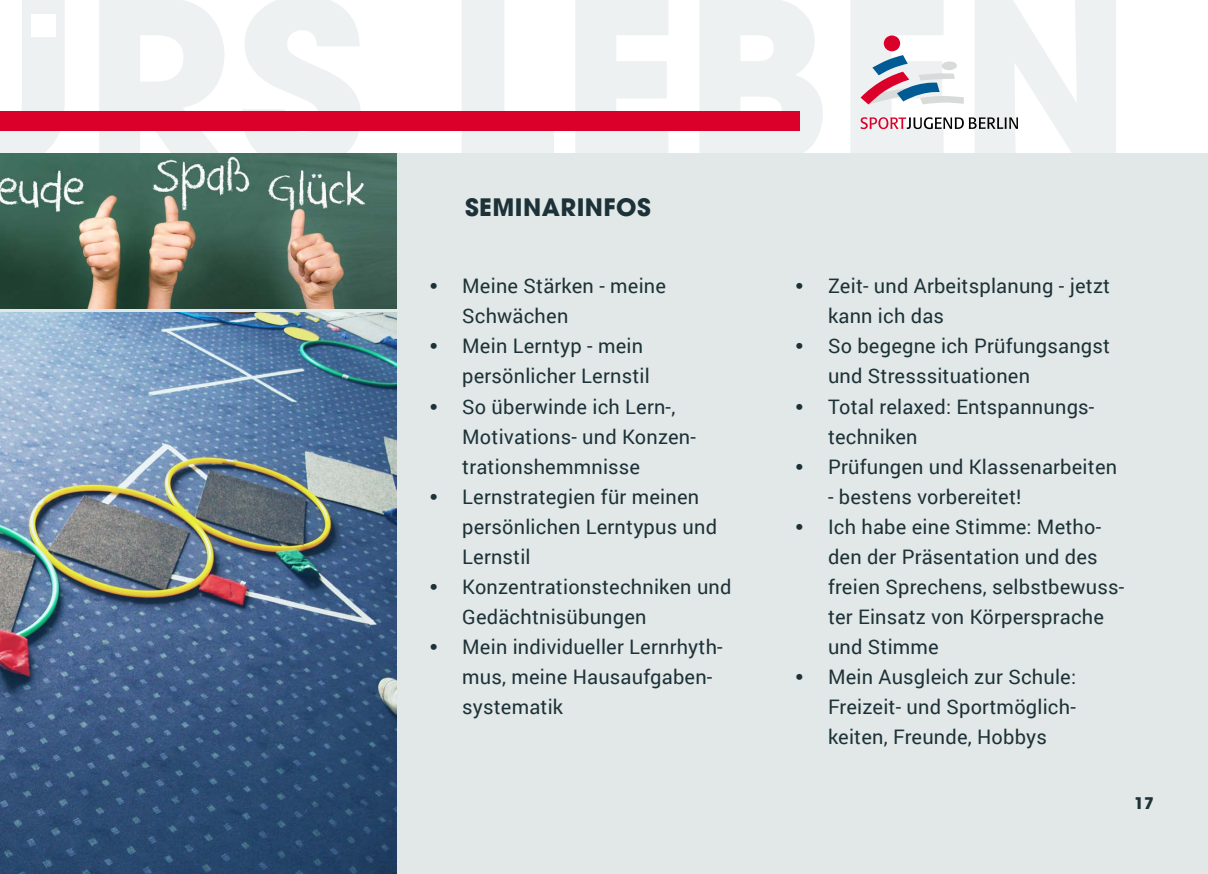
<style>
.page{position:relative;width:1208px;height:874px;background:#fff}
.page>*{position:absolute;margin:0;border:0;box-sizing:border-box;transform-origin:0 0}
.t1{font:700 24px "Avant Garde LT";letter-spacing:.02em;color:#1d3238}
.t2{font:20px/30px "Roboto";letter-spacing:.01em;color:#1d3238}
.t3{font:700 16px "Avant Garde LT";color:#1d3238}
.s1{font-family:"Colaborate";font-size:22px}
</style>
<div class="page">
<div style="left:883px;top:35px;width:17px;height:16px;background:#db0029;border-radius:50%"></div>
<svg style="left:860px;top:55px;width:103px;height:49px"></svg>
<svg style="left:860px;top:117px;width:158px;height:12px"></svg>
<div style="left:0;top:153px;width:1208px;height:720px;background:#e2e8e8"></div>
<div style="left:0;top:111px;width:799px;height:19px;background:#db0029"></div>
<img style="left:0;top:153px;width:397px;height:155px">
<img style="left:0;top:312px;width:397px;height:561px">
<p class="t1" style="left:465px;top:192px;width:187px">SEMINARINFOS</p>
<p class="t1" style="left:465px;top:192px;width:76px">INFOS</p>
<p class="t2" style="left:462px;top:270px;width:205px;text-indent:-34px"><span class="s1">•</span> Meine Stärken - meine<br>Schwächen</p>
<p class="t2" style="left:462px;top:330px;width:189px;text-indent:-34px"><span class="s1">•</span> Mein Lerntyp - mein persönlicher Lernstil</p>
<p class="t2" style="left:462px;top:390px;width:235px;text-indent:-34px"><span class="s1">•</span> So überwinde ich Lern-,<br>Motivations- und Konzen&shy;trationshemmnisse</p>
<p class="t2" style="left:462px;top:480px;width:256px;text-indent:-34px"><span class="s1">•</span> Lernstrategien für meinen persönlichen Lerntypus und<br>Lernstil</p>
<p class="t2" style="left:462px;top:570px;width:271px;text-indent:-34px"><span class="s1">•</span> Konzentrationstechniken und<br>Gedächtnisübungen</p>
<p class="t2" style="left:462px;top:630px;width:262px;text-indent:-34px"><span class="s1">•</span> Mein individueller Lernrhyth&shy;mus, meine Hausaufgaben&shy;systematik</p>
<p class="t2" style="left:828px;top:270px;width:284px;text-indent:-34px"><span class="s1">•</span> Zeit- und Arbeitsplanung - jetzt kann ich das</p>
<p class="t2" style="left:828px;top:330px;width:283px;text-indent:-34px"><span class="s1">•</span> So begegne ich Prüfungsangst und Stresssituationen</p>
<p class="t2" style="left:828px;top:390px;width:268px;text-indent:-34px"><span class="s1">•</span> Total relaxed: Entspannungs&shy;techniken</p>
<p class="t2" style="left:794px;top:450px;width:325px"><span class="s1">•</span> Prüfungen und Klassenarbeiten</p>
<p class="t2" style="left:828px;top:480px;width:195px">- bestens vorbereitet!</p>
<p class="t2" style="left:828px;top:510px;width:298px;text-indent:-34px"><span class="s1">•</span> Ich habe eine Stimme: Metho&shy;den der Präsentation und des freien Sprechens, selbstbewuss&shy;ter Einsatz von Körpersprache und Stimme</p>
<p class="t2" style="left:828px;top:660px;width:249px;text-align:justify;text-indent:-34px"><span class="s1">•</span> Mein Ausgleich zur Schule:<br>Freizeit- und Sportmöglich&shy;keiten, Freunde, Hobbys</p>
<p class="t3" style="left:1134px;top:792px;width:21px">17</p>
</div>
